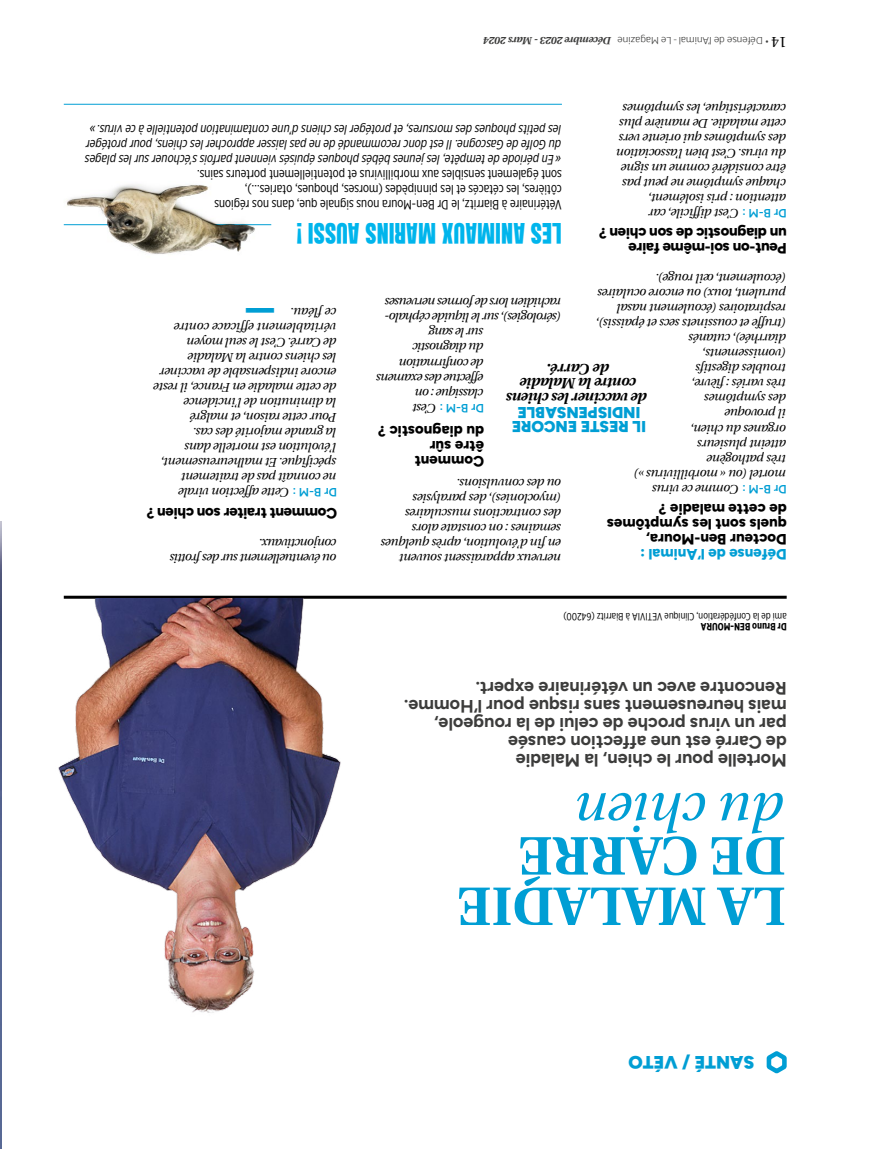
<style>
.page{position:relative;width:893px;height:1149px;background:#fff}
.page>*{position:absolute;margin:0;border:0;box-sizing:border-box;transform-origin:0 0}
.t1{font:700 54px/50.4px "Heuristica";color:#009ed4}
.t2{font:italic 54px "Heuristica";color:#009ed4}
.t3{font:24px "Anton";letter-spacing:.01em;color:#00b5ec}
.t4{font:700 18px/18px "Figtree";color:#3c3c3b}
.t5{font:900 18px "Figtree";color:#009ed4}
.t6{font:900 15.75px/14.2px "Figtree";color:#009ed4;text-align:center}
.t7{font:800 15px/15px "Figtree";color:#000}
.t8{font:800 15px/15px "Figtree";letter-spacing:-.02em;color:#000}
.t9{font:italic 700 15px/14.2px "Heuristica";letter-spacing:-.02em;color:#000;text-align:center}
.t10{font:800 15px "Figtree";color:#009ed4}
.t11{font:15px "Heuristica";color:#000}
.t12{font:italic 13.5px/15px "Gotham X Narrow";color:#000;text-align:justify}
.t13{font:13.5px/15px "Gotham X Narrow";color:#000}
.t14{font:300 13.5px "Palanquin";color:#3c3c3b}
.t15{font:italic 12.75px/15px "Heuristica";letter-spacing:-.02em;color:#000}
.t16{font:italic 12.75px/15px "Heuristica";letter-spacing:-.04em;color:#000}
.t17{font:600 12px "Figtree";color:#009ed4}
.t18{font:10.5px "Gotham X Narrow";color:#000}
.t19{font:300 10.5px "Palanquin";letter-spacing:-.02em;color:#3c3c3b}
.t20{font:italic 700 10.5px "Heuristica";letter-spacing:-.02em;color:#3c3c3b}
.t21{font:700 10.5px "Gotham X Narrow";color:#000}
.t22{font:6.75px "Zapf Dingbats ITC";color:#009ed4;scale:6 1}
.s1{font-family:"Figtree";font-weight:600;font-style:normal;font-size:12px;color:#009ed4}
.s2{font-family:"Heuristica";font-weight:400;font-style:italic;font-size:12.75px;color:#000}
</style>
<div class="page">
<hr style="left:64px;top:104px;width:498px;height:1px;background:#009ed4">
<img style="left:63px;top:184px;width:208px;height:70px">
<hr style="left:64px;top:595px;width:723px;height:3px;background:#000">
<img style="left:58px;top:598px;width:299px;height:415px">
<svg style="left:767px;top:1051px;width:20px;height:22px"></svg>
<img style="left:0;top:521px;width:1px;height:627px">
<p class="t20" style="left:612px;top:49px;width:129px;rotate:-180deg">Décembre 2023 - Mars 2024</p>
<p class="t19" style="left:763px;top:47px;width:147px;rotate:-180deg">Défense de l’Animal - Le Magazine</p>
<p class="t14" style="left:768px;top:49px;width:4px;rotate:-180deg">•</p>
<p class="t11" style="left:787px;top:54px;width:17px;rotate:-180deg">14</p>
<p class="t12" style="left:562px;top:167px;width:481px;rotate:-180deg">« En période de tempête,lesj eunesbébésphoquesépuisésviennentparfoiss’échouersurlesplages du Golfe de Gascogne.Ilestdoncrecommandé de ne paslaisserapprocherleschiens,pourprotéger lespetitsphoquesdesmorsures,etprotégerleschiensd’une contamination potentielle à ce virus.»</p>
<p class="t13" style="left:562px;top:212px;width:366px;rotate:-180deg">Vétérinaire à Biarritz, le Dr Ben-Moura nous signale que, dans nos régions côtières, les cétacés et les pinnipèdes (morses, phoques, otaries…),<br>sont également sensibles aux morbillivirus et potentiellement porteurs sains.</p>
<h2 class="t3" style="left:562px;top:245px;width:266px;rotate:-180deg">LES ANIMAUX MARINS AUSSI !</h2>
<p class="t15" style="left:787px;top:221px;width:171px;rotate:-180deg"><span class="s1">Dr B-M :</span> C’est difficile, car attention : pris isolément, chaque symptôme ne peut pas être considéré comme un signe du virus. C’est bien l’association des symptômes qui oriente vers cette maladie. De manière plus caractéristique, les symptômes</p>
<p class="t8" style="left:787px;top:256px;width:189px;rotate:-180deg">Peut-on soi-même faire<br>un diagnostic de son chien ?</p>
<p class="t22" style="left:275px;top:313px;width:7px;rotate:-180deg">■</p>
<p class="t15" style="left:337px;top:320px;width:48px;rotate:-180deg">ce fléau.</p>
<p class="t15" style="left:337px;top:500px;width:185px;rotate:-180deg"><span class="s1">Dr B-M :</span> Cette affection virale<br>ne connaît pas de traitement spécifique. Et malheureusement, l’évolution est mortelle dans<br>la grande majorité des cas.<br>Pour cette raison, et malgré<br>la diminution de l’incidence<br>de cette maladie en France, il reste encore indispensable de vacciner les chiens contre la Maladie<br>de Carré. C’est le seul moyen véritablement efficace contre</p>
<p class="t8" style="left:337px;top:520px;width:192px;rotate:-180deg">Comment traiter son chien ?</p>
<p class="t16" style="left:337px;top:566px;width:168px;rotate:-180deg">ou éventuellement sur des frottis conjonctivaux.</p>
<p class="t15" style="left:787px;top:497px;width:192px;rotate:-180deg"><span class="s1">Dr B-M :</span> Comme ce virus<br>mortel (ou « morbillivirus »)<br>très pathogène<br>atteint plusieurs<br>organes du chien,<br>il provoque<br>des symptômes<br>très variés : fièvre,<br>troubles digestifs<br>(vomissements,<br>diarrhée), cutanés<br>(truffe et coussinets secs et épaissis), respiratoires (écoulement nasal purulent, toux) ou encore oculaires (écoulement, œil rouge).</p>
<p class="t16" style="left:562px;top:311px;width:178px;rotate:-180deg">rachidien lors de formes nerveuses</p>
<p class="t16" style="left:562px;top:326px;width:178px;rotate:-180deg">(sérologies), sur le liquide céphalo-</p>
<p class="t16" style="left:484px;top:341px;width:56px;rotate:-180deg">sur le sang</p>
<p class="t16" style="left:484px;top:356px;width:72px;rotate:-180deg">du diagnostic</p>
<p class="t16" style="left:484px;top:371px;width:86px;rotate:-180deg">de confirmation</p>
<p class="t9" style="left:648px;top:405px;width:142px;rotate:-180deg">de vacciner les chiens contre la Maladie<br>de Carré.</p>
<p class="t16" style="left:484px;top:386px;width:109px;rotate:-180deg">effectue des examens</p>
<p class="t16" style="left:484px;top:401px;width:70px;rotate:-180deg">classique : on</p>
<p class="t17" style="left:484px;top:414px;width:72px;rotate:-180deg">Dr B-M : <span class="s2">C’est</span></p>
<p class="t6" style="left:646px;top:434px;width:136px;rotate:-180deg">IL RESTE ENCORE<br>INDISPENSABLE</p>
<p class="t7" style="left:484px;top:469px;width:107px;rotate:-180deg">Comment<br>être sûr<br>du diagnostic ?</p>
<p class="t15" style="left:562px;top:566px;width:182px;rotate:-180deg">nerveux apparaissent souvent<br>en fin d’évolution, après quelques semaines : on constate alors<br>des contractions musculaires (myoclonies), des paralysies<br>ou des convulsions.</p>
<p class="t7" style="left:787px;top:546px;width:181px;rotate:-180deg">Docteur Ben-Moura, quels sont les symptômes de cette maladie ?</p>
<p class="t10" style="left:787px;top:563px;width:148px;rotate:-180deg">Défense de l’Animal :</p>
<p class="t18" style="left:787px;top:622px;width:225px;rotate:-180deg">ami de la Confédération, Clinique VETIVIA à Biarritz (64200)</p>
<p class="t21" style="left:787px;top:633px;width:87px;rotate:-180deg">Dr Bruno BEN-MOURA</p>
<h3 class="t4" style="left:787px;top:769px;width:384px;rotate:-180deg">Mortelle pour le chien, la Maladie<br>de Carré est une affection causée<br>par un virus proche de celui de la rougeole, mais heureusement sans risque pour l’Homme.<br>Rencontre avec un vétérinaire expert.</h3>
<h1 class="t2" style="left:787px;top:853px;width:210px;rotate:-180deg">du chien</h1>
<h1 class="t1" style="left:786px;top:933px;width:330px;rotate:-180deg">LA MALADIE<br>DE CARRÉ</h1>
<h3 class="t5" style="left:754px;top:1073px;width:128px;rotate:-180deg">SANTÉ / VÉTO</h3>
</div>
